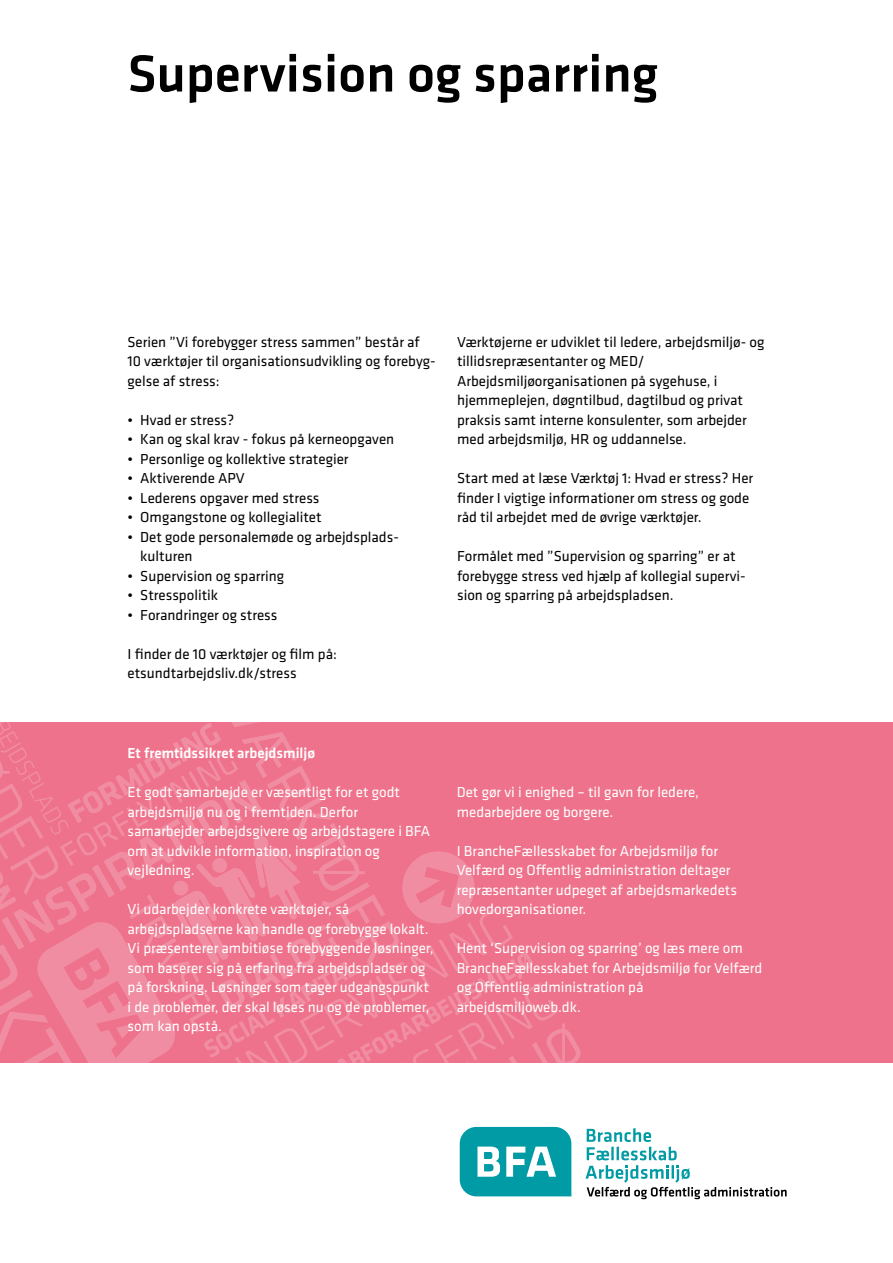
<style>
.page{position:relative;width:893px;height:1263px;background:#fff}
.page>*{position:absolute;margin:0;border:0;box-sizing:border-box;transform-origin:0 0}
.t1{font:500 54px "Klavika";color:#000}
.t2{font:15px/19.5px "Klavika";color:#000}
.t3{font:15px/19.5px "Klavika";color:#fff}
.t4{font:500 15px "Klavika";color:#fff}
</style>
<div class="page">
<div style="left:0;top:723px;width:893px;height:340px;background:#ee728b"></div>
<svg style="left:0;top:723px;width:581px;height:340px"></svg>
<svg style="left:460px;top:1127px;width:111px;height:69px"></svg>
<svg style="left:585px;top:1128px;width:202px;height:71px"></svg>
<h1 class="t1" style="left:128px;top:37px;width:532px">Supervision og sparring</h1>
<p class="t2" style="left:128px;top:331px;width:310px">Serien ”Vi forebygger stress sammen” består af<br>10 værktøjer til organisationsudvikling og forebyg&shy;gelse af stress:</p>
<p class="t2" style="left:128px;top:409px;width:108px">• Hvad er stress?</p>
<p class="t2" style="left:128px;top:429px;width:268px">• Kan og skal krav - fokus på kerneopgaven</p>
<p class="t2" style="left:128px;top:448px;width:222px">• Personlige og kollektive strategier</p>
<p class="t2" style="left:128px;top:468px;width:119px">• Aktiverende APV</p>
<p class="t2" style="left:128px;top:487px;width:193px">• Lederens opgaver med stress</p>
<p class="t2" style="left:128px;top:507px;width:196px">• Omgangstone og kollegialitet</p>
<p class="t2" style="left:140px;top:526px;width:260px;text-indent:-13px">• Det gode personalemøde og arbejdsplads&shy;kulturen</p>
<p class="t2" style="left:128px;top:565px;width:158px">• Supervision og sparring</p>
<p class="t2" style="left:128px;top:585px;width:92px">• Stresspolitik</p>
<p class="t2" style="left:128px;top:604px;width:151px">• Forandringer og stress</p>
<p class="t2" style="left:128px;top:643px;width:211px">I finder de 10 værktøjer og film på: etsundtarbejdsliv.dk/stress</p>
<p class="t2" style="left:457px;top:331px;width:309px">Værktøjerne er udviklet til ledere, arbejdsmiljø- og tillidsrepræsentanter og MED/ Arbejdsmiljøorganisationen på sygehuse, i hjemmeplejen, døgntilbud, dagtilbud og privat praksis samt interne konsulenter, som arbejder med arbejdsmiljø, HR og uddannelse.</p>
<p class="t2" style="left:457px;top:468px;width:298px">Start med at læse Værktøj 1: Hvad er stress? Her finder I vigtige informationer om stress og gode råd til arbejdet med de øvrige værktøjer.</p>
<p class="t2" style="left:457px;top:546px;width:290px">Formålet med ”Supervision og sparring” er at forebygge stress ved hjælp af kollegial supervi&shy;sion og sparring på arbejdspladsen.</p>
<p class="t4" style="left:128px;top:743px;width:189px">Et fremtidssikret arbejdsmiljø</p>
<p class="t3" style="left:128px;top:782px;width:304px">Et godt samarbejde er væsentligt for et godt arbejdsmiljø nu og i fremtiden. Derfor samarbejder arbejdsgivere og arbejdstagere i BFA om at udvikle information, inspiration og vejledning.</p>
<p class="t3" style="left:128px;top:899px;width:308px">Vi udarbejder konkrete værktøjer, så arbejdspladserne kan handle og forebygge lokalt.<br>Vi præsenterer ambitiøse forebyggende løsninger, som baserer sig på erfaring fra arbejdspladser og på forskning. Løsninger som tager udgangspunkt i de problemer, der skal løses nu og de problemer, som kan opstå.</p>
<p class="t3" style="left:457px;top:782px;width:244px">Det gør vi i enighed – til gavn for ledere, medarbejdere og borgere.</p>
<p class="t3" style="left:457px;top:840px;width:282px">I BrancheFællesskabet for Arbejdsmiljø for Velfærd og Offentlig administration deltager repræsentanter udpeget af arbejdsmarkedets hovedorganisationer.</p>
<p class="t3" style="left:457px;top:938px;width:307px">Hent ‘Supervision og sparring’ og læs mere om BrancheFællesskabet for Arbejdsmiljø for Velfærd og Offentlig administration på arbejdsmiljoweb.dk.</p>
</div>
